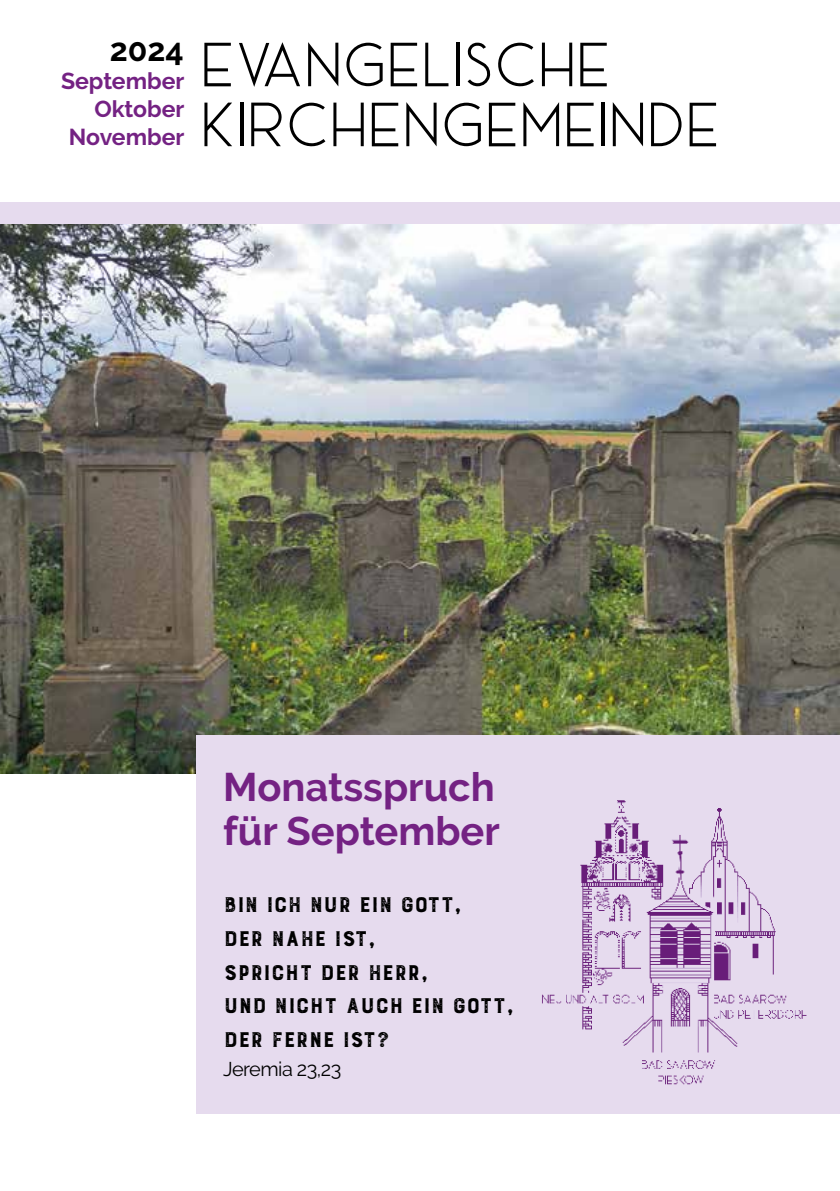
<style>
.page{position:relative;width:840px;height:1191px;background:#fff}
.page>*{position:absolute;margin:0;border:0;box-sizing:border-box;transform-origin:0 0}
.t1{font:64px/60px "Ace Sans Demo";letter-spacing:.025em;color:#000}
.t2{font:700 39.8px/44.2px "Raleway";color:#742283}
.t3{font:700 32px "Raleway";color:#000}
.t4{font:700 28px/33.6px "Burford Rustic";letter-spacing:-.025em;color:#000}
.t5{font:700 23px/28px "Raleway";color:#742283;text-align:right}
.t6{font:19.8px "Raleway";letter-spacing:-.025em;color:#000}
</style>
<div class="page">
<div style="left:0;top:202px;width:839px;height:40px;background:#e6dbee"></div>
<img style="left:0;top:225px;width:839px;height:548px">
<div style="left:197px;top:735px;width:642px;height:378px;background:#e6dbee"></div>
<img style="left:542px;top:800px;width:265px;height:285px">
<p class="t3" style="left:110px;top:32px;width:76px">2024</p>
<p class="t5" style="left:61px;top:67px;width:125px">September<br>Oktober<br>November</p>
<h1 class="t1" style="left:201px;top:38px;width:519px">EVANGELISCHE<br>KIRCHENGEMEINDE</h1>
<h2 class="t2" style="left:223px;top:765px;width:278px">Monatsspruch für September</h2>
<p class="t4" style="left:223px;top:889px;width:292px">Bin ich nur ein Gott,<br>der nahe ist,<br>spricht der HERR,<br>und nicht auch ein Gott, der ferne ist?</p>
<p class="t6" style="left:223px;top:1057px;width:120px">Jeremia 23,23</p>
</div>
